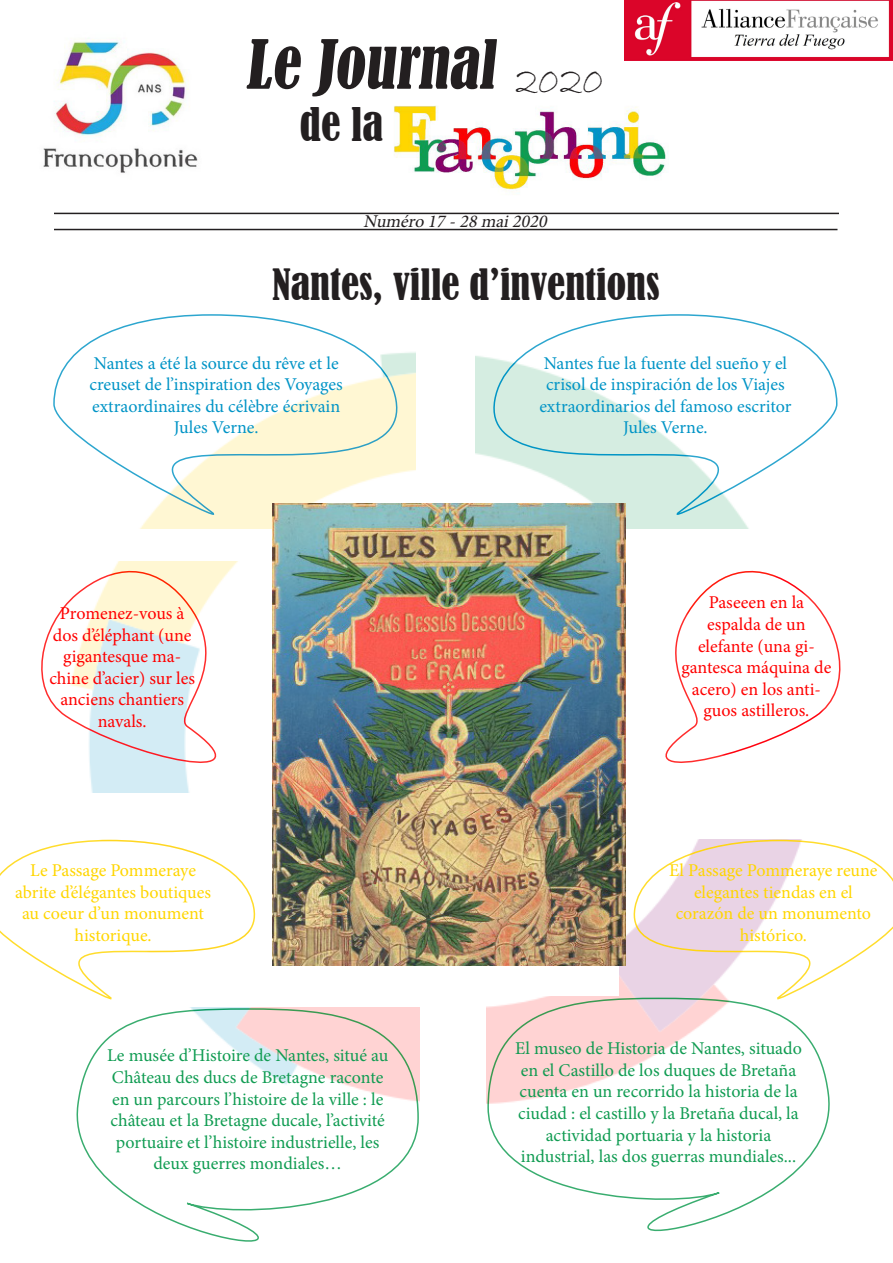
<style>
.page{position:relative;width:893px;height:1263px;background:#fff}
.page>*{position:absolute;margin:0;border:0;box-sizing:border-box;transform-origin:0 0}
.t1{font:condensed 63px "Bernard";color:#231f20}
.t2{font:condensed 43.5px "Bernard";color:#231f20}
.t3{font:condensed 40.5px "Bernard";color:#231f20}
.t4{font:40.5px "Bradley Hand ITC";color:#231f20}
.t5{font:18px/21.6px "Minion Pro";color:#109c52;text-align:center}
.t6{font:18px/21.6px "Minion Pro";color:#0094c6;text-align:center}
.t7{font:18px/21.6px "Minion Pro";color:#f00;text-align:center}
.t8{font:18px/21.6px "Minion Pro";letter-spacing:-.005em;color:#ffd600;text-align:center}
.t9{font:italic 18px "Minion Pro";color:#231f20}
</style>
<div class="page">
<img style="left:0;top:212px;width:841px;height:892px">
<svg style="left:53px;top:313px;width:346px;height:203px"></svg>
<img style="left:365px;top:47px;width:342px;height:205px">
<img style="left:625px;top:0;width:268px;height:61px">
<hr style="left:54px;top:213px;width:785px;height:1px;background:#231f20">
<hr style="left:54px;top:229px;width:783px;height:1px;background:#231f20">
<img style="left:43px;top:38px;width:155px;height:135px">
<svg style="left:75px;top:1007px;width:345px;height:235px"></svg>
<img style="left:272px;top:504px;width:353px;height:461px">
<svg style="left:492px;top:313px;width:346px;height:203px"></svg>
<svg style="left:26px;top:561px;width:252px;height:231px"></svg>
<svg style="left:632px;top:839px;width:261px;height:162px"></svg>
<svg style="left:487px;top:997px;width:344px;height:235px"></svg>
<p class="t1" style="left:246px;top:28px;width:258px">Le Journal</p>
<p class="t2" style="left:300px;top:99px;width:85px">de la</p>
<p class="t4" style="left:515px;top:55px;width:90px">2020</p>
<p class="t9" style="left:363px;top:209px;width:190px">Numéro 17-28mai2020</p>
<p class="t3" style="left:272px;top:260px;width:389px">Nantes, ville d’inventions</p>
<p class="t6" style="left:90px;top:352px;width:255px">Nantes a été la source du rêve et le creuset de l’inspiration des Voyages extraordinaires du célèbre écrivain<br>Jules Verne.</p>
<p class="t6" style="left:539px;top:352px;width:254px">Nantes fue la fuente del sueño y el crisol de inspiración de los Viajes extraordinarios del famoso escritor<br>Jules Verne.</p>
<p class="t7" style="left:49px;top:603px;width:147px">Promenez-vous à dos d’éléphant (une gigantesque ma&shy;chine d’acier) sur les anciens chantiers navals.</p>
<p class="t7" style="left:681px;top:592px;width:152px">Paseeen en la espalda de un elefante (una gi&shy;gantesca máquina de acero) en los anti&shy;guos astilleros.</p>
<p class="t8" style="left:15px;top:860px;width:197px">Le Passage Pommeraye abrite d’élégantes boutiques au coeur d’un monument historique.</p>
<p class="t8" style="left:669px;top:860px;width:210px">El Passage Pommeraye reune elegantes tiendas en el corazón de un monumento histórico.</p>
<p class="t5" style="left:107px;top:1045px;width:283px">Le musée d’Histoire de Nantes, situé au Château des ducs de Bretagne raconte en un parcours l’histoire de la ville : le château et la Bretagne ducale, l’activité portuaire et l’histoire industrielle, les deux guerres mondiales…</p>
<p class="t5" style="left:515px;top:1038px;width:288px">El museo de Historia de Nantes, situado en el Castillo de los duques de Bretaña cuenta en un recorrido la historia de la ciudad : el castillo y la Bretaña ducal, la actividad portuaria y la historia industrial, las dos guerras mundiales...</p>
</div>
